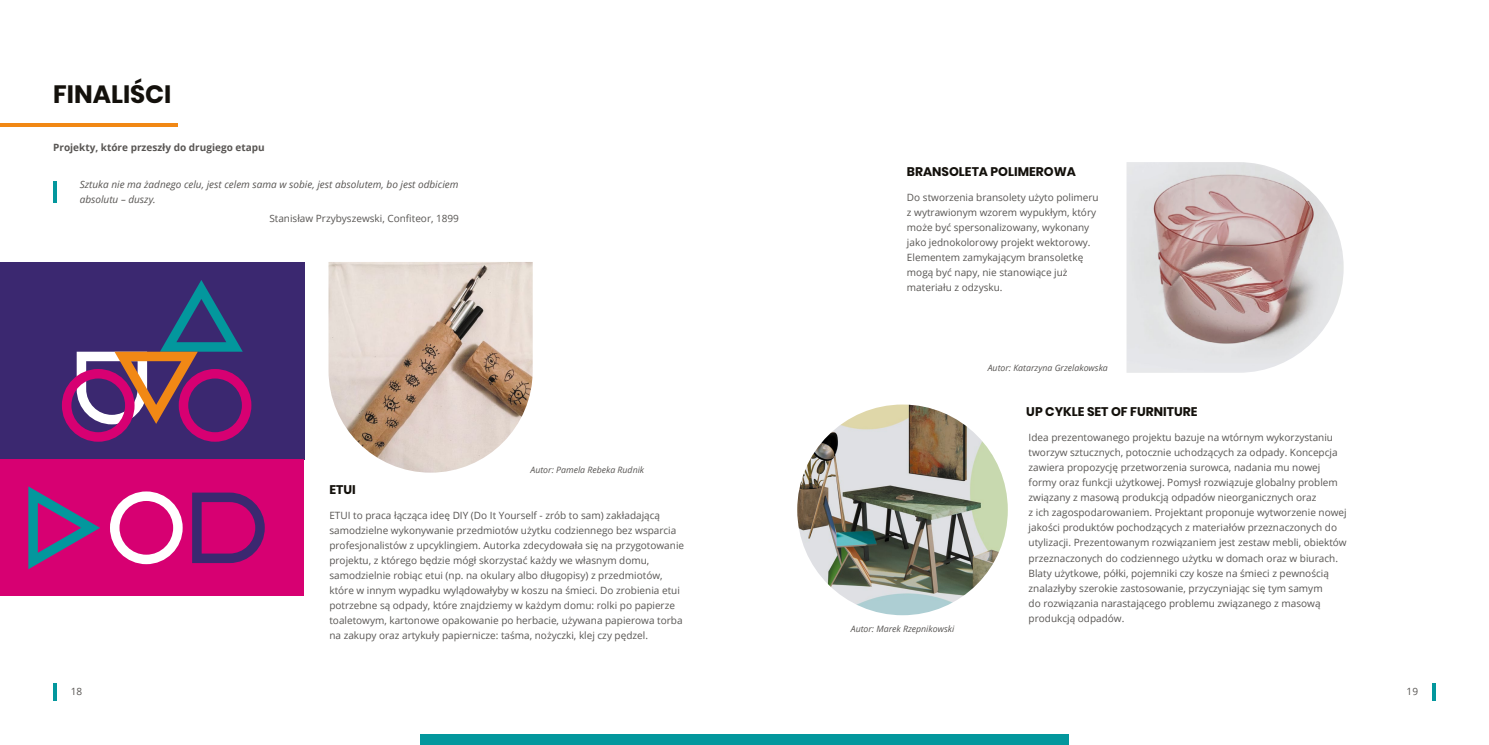
<style>
.page{position:relative;width:1489px;height:745px;background:#fff}
.page>*{position:absolute;margin:0;border:0;box-sizing:border-box;transform-origin:0 0}
.t1{font:700 25px "Poppins";color:#13100b}
.t2{font:700 12.5px "Poppins";color:#13100b}
.t3{font:10px/15px "Open Sans";color:#585553}
.t4{font:italic 10px/15px "Open Sans";color:#585553}
.t5{font:700 10px "Open Sans";color:#585553}
.t6{font:italic 8.75px "Open Sans";color:#585553}
</style>
<div class="page">
<hr style="left:0;top:123px;width:177px;height:3px;background:#f18815">
<hr style="left:53px;top:181px;width:4px;height:22px;background:#03979d">
<div style="left:420px;top:733px;width:648px;height:11px;background:#03979d"></div>
<img style="left:1126px;top:162px;width:217px;height:210px">
<img style="left:797px;top:404px;width:210px;height:211px;border-radius:105px">
<img style="left:328px;top:262px;width:204px;height:210px">
<div style="left:0;top:262px;width:304px;height:197px;background:#3b2870"></div>
<div style="left:0;top:459px;width:303px;height:136px;background:#d70072"></div>
<svg style="left:192px;top:492px;width:73px;height:70px"></svg>
<svg style="left:28px;top:486px;width:72px;height:83px"></svg>
<svg style="left:110px;top:491px;width:73px;height:73px"></svg>
<svg style="left:62px;top:280px;width:189px;height:161px"></svg>
<svg style="left:1432px;top:683px;width:3px;height:17px"></svg>
<hr style="left:53px;top:682px;width:4px;height:18px;background:#03979d">
<h1 class="t1" style="left:53px;top:80px;width:120px">FINALIŚCI</h1>
<p class="t5" style="left:53px;top:140px;width:213px">Projekty, które przeszły do drugiego etapu</p>
<p class="t4" style="left:80px;top:176px;width:380px">Sztuka nie ma żadnego celu, jest celem sama w sobie, jest absolutem, bo jest odbiciem absolutu – duszy.</p>
<p class="t3" style="left:269px;top:211px;width:191px">Stanisław Przybyszewski, Confiteor, 1899</p>
<p class="t2" style="left:329px;top:481px;width:28px">ETUI</p>
<p class="t6" style="left:530px;top:463px;width:115px">Autor: Pamela Rebeka Rudnik</p>
<p class="t3" style="left:329px;top:507px;width:356px">ETUI to praca łącząca ideę DIY (Do It Yourself - zrób to sam) zakładającą samodzielne wykonywanie przedmiotów użytku codziennego bez wsparcia profesjonalistów z upcyklingiem. Autorka zdecydowała się na przygotowanie projektu, z którego będzie mógł skorzystać każdy we własnym domu, samodzielnie robiąc etui (np. na okulary albo długopisy) z przedmiotów, które w innym wypadku wylądowałyby w koszu na śmieci. Do zrobienia etui potrzebne są odpady, które znajdziemy w każdym domu: rolki po papierze toaletowym, kartonowe opakowanie po herbacie, używana papierowa torba na zakupy oraz artykuły papiernicze: taśma, nożyczki, klej czy pędzel.</p>
<p class="t2" style="left:906px;top:164px;width:170px">BRANSOLETA POLIMEROWA</p>
<p class="t3" style="left:906px;top:189px;width:193px">Do stworzenia bransolety użyto polimeru z wytrawionym wzorem wypukłym, który może być spersonalizowany, wykonany jako jednokolorowy projekt wektorowy.<br>Elementem zamykającym bransoletkę mogą być napy, nie stanowiące już materiału z odzysku.</p>
<p class="t6" style="left:987px;top:362px;width:122px">Autor: Katarzyna Grzelakowska</p>
<p class="t6" style="left:850px;top:622px;width:105px">Autor: Marek Rzepnikowski</p>
<p class="t2" style="left:1026px;top:404px;width:172px">UP CYKLE SET OF FURNITURE</p>
<p class="t3" style="left:1028px;top:429px;width:319px">Idea prezentowanego projektu bazuje na wtórnym wykorzystaniu tworzyw sztucznych, potocznie uchodzących za odpady. Koncepcja zawiera propozycję przetworzenia surowca, nadania mu nowej formy oraz funkcji użytkowej. Pomysł rozwiązuje globalny problem związany z masową produkcją odpadów nieorganicznych oraz<br>z ich zagospodarowaniem. Projektant proponuje wytworzenie nowej jakości produktów pochodzących z materiałów przeznaczonych do utylizacji. Prezentowanym rozwiązaniem jest zestaw mebli, obiektów przeznaczonych do codziennego użytku w domach oraz w biurach.<br>Blaty użytkowe, półki, pojemniki czy kosze na śmieci z pewnością znalazłyby szerokie zastosowanie, przyczyniając się tym samym<br>do rozwiązania narastającego problemu związanego z masową produkcją odpadów.</p>
<p class="t3" style="left:71px;top:683px;width:13px">18</p>
<p class="t3" style="left:1406px;top:683px;width:13px">19</p>
</div>
